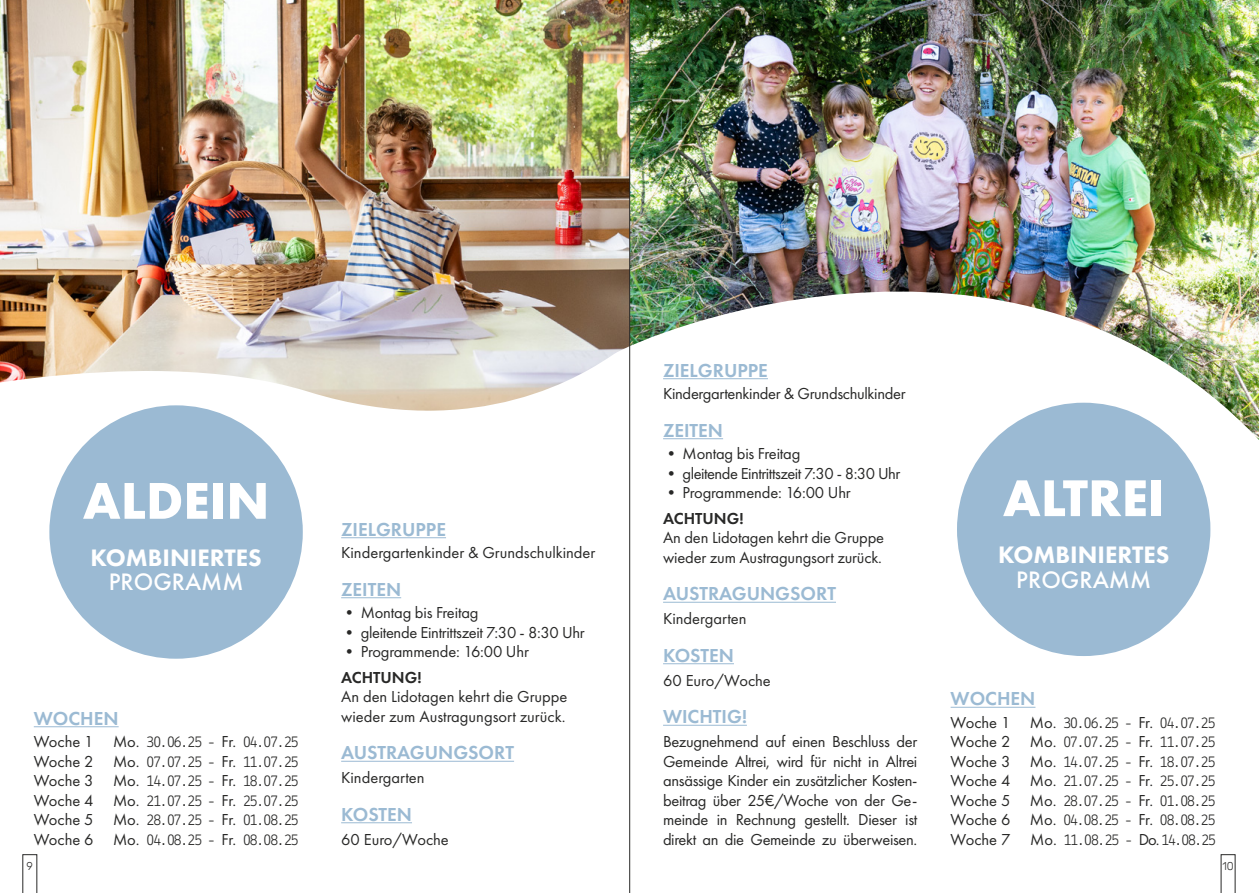
<style>
.page{position:relative;width:1259px;height:893px;background:#fff}
.page>*{position:absolute;margin:0;border:0;box-sizing:border-box;transform-origin:0 0}
.t1{font:700 53.55px "Futura PT";color:#fff}
.t2{font:800 24.75px "Futura PT";color:#fff}
.t3{font:500 24.75px "Futura PT";color:#fff}
.t4{font:600 19.5px "Futura PT";color:#9bbad3}
.t5{font:16.5px/19.5px "Futura PT";letter-spacing:-.01em;color:#282827}
.t6{font:100 16.5px/19.5px "Lekton 04";letter-spacing:-.06em;color:#282827;text-align:justify;scale:.94 1}
.t7{font:16.5px "Futura PT";letter-spacing:-.03em;color:#282827}
.t8{font:600 16.5px "Futura PT";color:#282827}
.t9{font:300 11.25px "Rubik";color:#282827}
.s1{font-family:"Futura PT";font-weight:400}
</style>
<div class="page">
<img style="left:630px;top:0;width:629px;height:165px">
<img style="left:0;top:0;width:629px;height:165px">
<img style="left:0;top:165px;width:1259px;height:728px">
<hr style="left:341px;top:537px;width:105px;height:1px;background:#9bbad3">
<hr style="left:341px;top:597px;width:60px;height:1px;background:#9bbad3">
<hr style="left:341px;top:761px;width:173px;height:1px;background:#9bbad3">
<hr style="left:341px;top:822px;width:71px;height:1px;background:#9bbad3">
<hr style="left:663px;top:378px;width:105px;height:1px;background:#9bbad3">
<hr style="left:663px;top:438px;width:60px;height:1px;background:#9bbad3">
<hr style="left:663px;top:602px;width:173px;height:1px;background:#9bbad3">
<hr style="left:663px;top:663px;width:71px;height:1px;background:#9bbad3">
<hr style="left:663px;top:725px;width:84px;height:1px;background:#9bbad3">
<hr style="left:34px;top:726px;width:85px;height:1px;background:#9bbad3">
<hr style="left:950px;top:707px;width:85px;height:1px;background:#9bbad3">
<div style="left:49px;top:405px;width:254px;height:254px;background:#9bbad3;border-radius:50%"></div>
<div style="left:957px;top:403px;width:253px;height:253px;background:#9bbad3;border-radius:50%"></div>
<hr style="left:629px;top:0;width:1px;height:893px;background:#282827">
<svg style="left:1220px;top:854px;width:15px;height:39px"></svg>
<svg style="left:22px;top:854px;width:15px;height:39px"></svg>
<h1 class="t1" style="left:83px;top:466px;width:188px">ALDEIN</h1>
<h2 class="t2" style="left:90px;top:542px;width:173px">KOMBINIERTES</h2>
<h2 class="t3" style="left:109px;top:567px;width:136px">PROGRAMM</h2>
<p class="t4" style="left:34px;top:706px;width:86px">WOCHEN</p>
<p class="t6" style="left:34px;top:732px;width:283px"><span class="s1">Woche 1 Mo.</span> 30.06.25 - <span class="s1">Fr.</span> 04.07.25<br><span class="s1">Woche 2 Mo.</span> 07.07.25 - <span class="s1">Fr.</span> 11.07.25<br><span class="s1">Woche 3 Mo.</span> 14.07.25 - <span class="s1">Fr.</span> 18.07.25<br><span class="s1">Woche 4 Mo.</span> 21.07.25 - <span class="s1">Fr.</span> 25.07.25<br><span class="s1">Woche 5 Mo.</span> 28.07.25 - <span class="s1">Fr.</span> 01.08.25<br><span class="s1">Woche 6 Mo.</span> 04.08.25 - <span class="s1">Fr.</span> 08.08.25</p>
<p class="t4" style="left:341px;top:517px;width:106px">ZIELGRUPPE</p>
<p class="t5" style="left:341px;top:543px;width:256px">Kindergartenkinder &amp; Grundschulkinder</p>
<p class="t4" style="left:341px;top:577px;width:62px">ZEITEN</p>
<p class="t5" style="left:341px;top:603px;width:139px">• Montag bis Freitag</p>
<p class="t5" style="left:341px;top:622px;width:245px">• gleitende Eintrittszeit 7:30 - 8:30 Uhr</p>
<p class="t5" style="left:341px;top:642px;width:189px">• Programmende: 16:00 Uhr</p>
<p class="t8" style="left:341px;top:667px;width:82px">ACHTUNG!</p>
<p class="t5" style="left:341px;top:687px;width:228px">An den Lidotagen kehrt die Gruppe wieder zum Austragungsort zurück.</p>
<p class="t4" style="left:341px;top:741px;width:174px">AUSTRAGUNGSORT</p>
<p class="t5" style="left:341px;top:768px;width:85px">Kindergarten</p>
<p class="t4" style="left:341px;top:802px;width:72px">KOSTEN</p>
<p class="t5" style="left:341px;top:829px;width:109px">60 Euro/Woche</p>
<p class="t4" style="left:663px;top:358px;width:106px">ZIELGRUPPE</p>
<p class="t5" style="left:663px;top:384px;width:244px">Kindergartenkinder &amp; Grundschulkinder</p>
<p class="t4" style="left:663px;top:418px;width:62px">ZEITEN</p>
<p class="t5" style="left:663px;top:444px;width:139px">• Montag bis Freitag</p>
<p class="t7" style="left:663px;top:463px;width:239px">• gleitende Eintrittszeit 7:30 - 8:30 Uhr</p>
<p class="t5" style="left:663px;top:483px;width:189px">• Programmende: 16:00 Uhr</p>
<p class="t8" style="left:663px;top:508px;width:82px">ACHTUNG!</p>
<p class="t5" style="left:663px;top:528px;width:223px">An den Lidotagen kehrt die Gruppe wieder zum Austragungsort zurück.</p>
<p class="t4" style="left:663px;top:582px;width:174px">AUSTRAGUNGSORT</p>
<p class="t5" style="left:663px;top:609px;width:85px">Kindergarten</p>
<p class="t4" style="left:663px;top:643px;width:72px">KOSTEN</p>
<p class="t5" style="left:663px;top:670px;width:109px">60 Euro/Woche</p>
<p class="t4" style="left:663px;top:705px;width:85px">WICHTIG!</p>
<p class="t5" style="left:663px;top:732px;width:256px;text-align:justify">Bezugnehmend auf einen Beschluss der Gemeinde Altrei, wird für nicht in Altrei ansässige Kinder ein zusätzlicher Kosten&shy;beitrag über 25€/Woche von der Ge&shy;meinde in Rechnung gestellt. Dieser ist direkt an die Gemeinde zu überweisen.</p>
<h1 class="t1" style="left:1002px;top:464px;width:163px">ALTREI</h1>
<h2 class="t2" style="left:998px;top:539px;width:173px">KOMBINIERTES</h2>
<h2 class="t3" style="left:1016px;top:565px;width:136px">PROGRAMM</h2>
<p class="t4" style="left:950px;top:687px;width:86px">WOCHEN</p>
<p class="t6" style="left:950px;top:713px;width:284px"><span class="s1">Woche 1 Mo.</span> 30.06.25 - <span class="s1">Fr.</span> 04.07.25<br><span class="s1">Woche 2 Mo.</span> 07.07.25 - <span class="s1">Fr.</span> 11.07.25<br><span class="s1">Woche 3 Mo.</span> 14.07.25 - <span class="s1">Fr.</span> 18.07.25<br><span class="s1">Woche 4 Mo.</span> 21.07.25 - <span class="s1">Fr.</span> 25.07.25<br><span class="s1">Woche 5 Mo.</span> 28.07.25 - <span class="s1">Fr.</span> 01.08.25<br><span class="s1">Woche 6 Mo.</span> 04.08.25 - <span class="s1">Fr.</span> 08.08.25<br><span class="s1">Woche 7 Mo.</span> 11.08.25 - <span class="s1">Do.</span> 14.08.25</p>
<p class="t9" style="left:27px;top:860px;width:8px">9</p>
<p class="t9" style="left:1222px;top:860px;width:13px">10</p>
</div>
